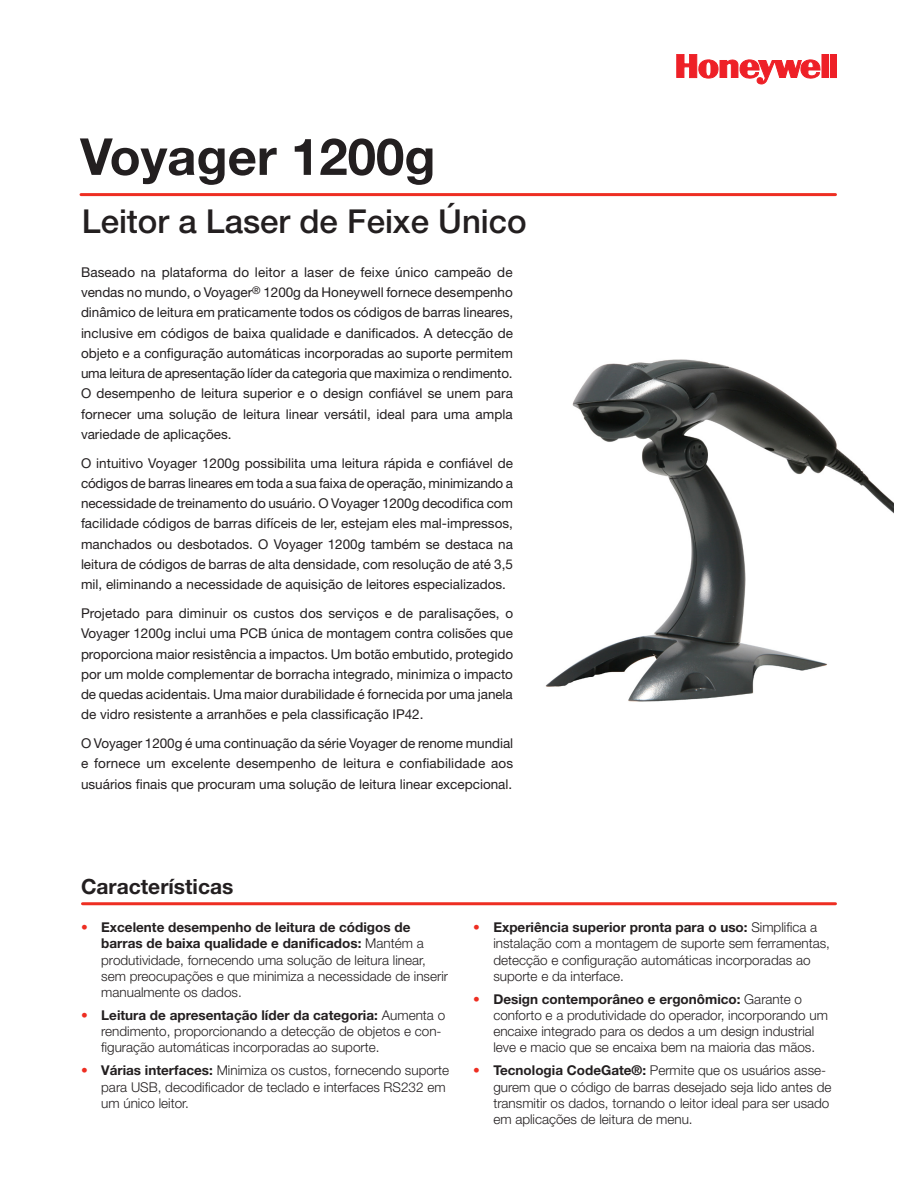
<style>
.page{position:relative;width:918px;height:1188px;background:#fff}
.page>*{position:absolute;margin:0;border:0;box-sizing:border-box;transform-origin:0 0}
.Product_Name_-_Front{font:700 51px "Helvetica Neue";color:#231f20}
.Product_Descriptor{font:500 33px "Helvetica Neue";color:#231f20}
.Overview_and_Feature{font:700 21px "Helvetica Neue";color:#231f20}
.Overview_Body{font:13.5px/20.2px "Helvetica Neue";color:#231f20;text-align:justify}
.Features_Header{font:300 13.5px/16.2px "Helvetica Neue";color:#231f20}
.s1{font-weight:700;color:#ee2e22}
.s2{font-weight:700}
</style>
<div class="page">
<svg style="left:677px;top:54px;width:144px;height:30px"></svg>
<div style="left:822px;top:54px;width:6px;height:24px;background:#ee2027"></div>
<div style="left:822px;top:54px;width:7px;height:24px;border:1px solid #ee2027"></div>
<div style="left:830px;top:54px;width:7px;height:24px;background:#ee2027"></div>
<hr style="left:81px;top:193px;width:755px;height:3px;background:#ee2e22">
<hr style="left:82px;top:902px;width:754px;height:3px;background:#ee2e22">
<img style="left:545px;top:359px;width:349px;height:343px">
<p class="Product_Name_-_Front" style="left:80px;top:125px;width:357px">Voyager 1200g</p>
<p class="Product_Descriptor" style="left:82px;top:201px;width:447px">Leitor a Laser de Feixe Único</p>
<p class="Overview_Body" style="left:81px;top:262px;width:434px">Baseado na plataforma do leitor a laser de feixe único campeão de vendas no mundo, o Voyager<sup>®</sup> 1200g da Honeywell fornece desempenho dinâmico de leitura em praticamente todos os códigos de barras lineares, inclusive em códigos de baixa qualidade e danificados. A detecção de objeto e a configuração automáticas incorporadas ao suporte permitem uma leitura de apresentação líder da categoria que maximiza o rendimento.<br>O desempenho de leitura superior e o design confiável se unem para fornecer uma solução de leitura linear versátil, ideal para uma ampla variedade de aplicações.</p>
<p class="Overview_Body" style="left:81px;top:453px;width:434px">O intuitivo Voyager 1200g possibilita uma leitura rápida e confiável de códigos de barras lineares em toda a sua faixa de operação, minimizando a necessidade de treinamento do usuário. O Voyager 1200g decodifica com facilidade códigos de barras difíceis de ler, estejam eles mal-impressos, manchados ou desbotados. O Voyager 1200g também se destaca na leitura de códigos de barras de alta densidade, com resolução de até 3,5 mil, eliminando a necessidade de aquisição de leitores especializados.</p>
<p class="Overview_Body" style="left:81px;top:603px;width:434px">Projetado para diminuir os custos dos serviços e de paralisações, o Voyager 1200g inclui uma PCB única de montagem contra colisões que proporciona maior resistência a impactos. Um botão embutido, protegido por um molde complementar de borracha integrado, minimiza o impacto de quedas acidentais. Uma maior durabilidade é fornecida por uma janela de vidro resistente a arranhões e pela classificação IP42.</p>
<p class="Overview_Body" style="left:81px;top:733px;width:434px">O Voyager 1200g é uma continuação da série Voyager de renome mundial e fornece um excelente desempenho de leitura e confiabilidade aos usuários finais que procuram uma solução de leitura linear excepcional.</p>
<p class="Overview_and_Feature" style="left:81px;top:873px;width:154px">Características</p>
<p class="Features_Header" style="left:101px;top:919px;width:348px;text-indent:-20px"><span class="s1">•</span> <span class="s2">Excelente desempenho de leitura de códigos de barras de baixa qualidade e danificados:</span> Mantém a produtividade, fornecendo uma solução de leitura linear, sem preocupações e que minimiza a necessidade de inserir manualmente os dados.</p>
<p class="Features_Header" style="left:101px;top:1007px;width:345px;text-indent:-20px"><span class="s1">•</span> <span class="s2">Leitura de apresentação líder da categoria:</span> Aumenta o rendimento, proporcionando a detecção de objetos e con&shy;figuração automáticas incorporadas ao suporte.</p>
<p class="Features_Header" style="left:101px;top:1062px;width:350px;text-indent:-20px"><span class="s1">•</span> <span class="s2">Várias interfaces:</span> Minimiza os custos, fornecendo suporte para USB, decodificador de teclado e interfaces RS232 em um único leitor.</p>
<p class="Features_Header" style="left:493px;top:919px;width:338px;text-indent:-20px"><span class="s1">•</span> <span class="s2">Experiência superior pronta para o uso:</span> Simplifica a instalação com a montagem de suporte sem ferramentas, detecção e configuração automáticas incorporadas ao suporte e da interface.</p>
<p class="Features_Header" style="left:493px;top:991px;width:336px;text-indent:-20px"><span class="s1">•</span> <span class="s2">Design contemporâneo e ergonômico:</span> Garante o conforto e a produtividade do operador, incorporando um encaixe integrado para os dedos a um design industrial leve e macio que se encaixa bem na maioria das mãos.</p>
<p class="Features_Header" style="left:493px;top:1062px;width:340px;text-indent:-20px"><span class="s1">•</span> <span class="s2">Tecnologia CodeGate®:</span> Permite que os usuários asse&shy;gurem que o código de barras desejado seja lido antes de transmitir os dados, tornando o leitor ideal para ser usado em aplicações de leitura de menu.</p>
</div>
